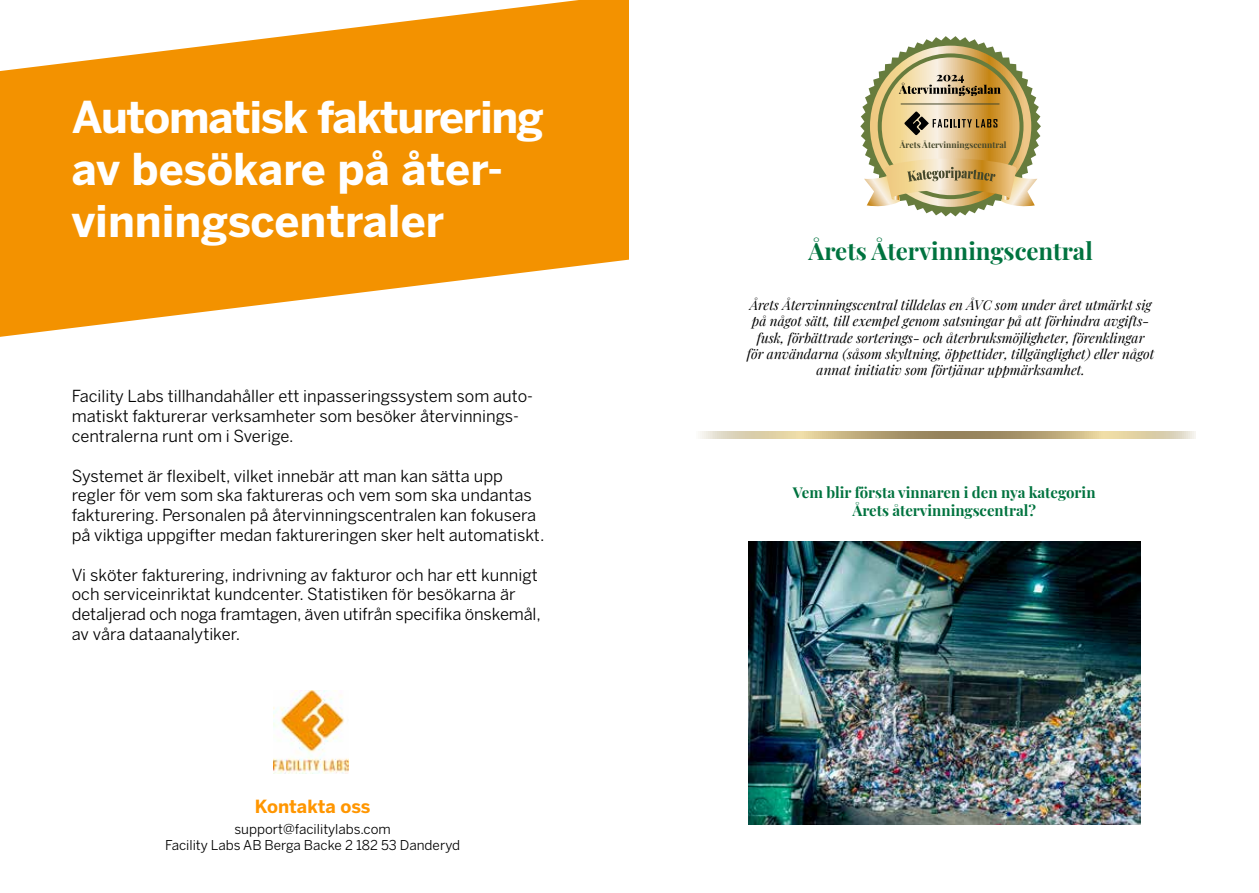
<style>
.page{position:relative;width:1259px;height:893px;background:#fff}
.page>*{position:absolute;margin:0;border:0;box-sizing:border-box;transform-origin:0 0}
.t1{font:700 43.5px/52.2px "Benton Sans";letter-spacing:-.01em;color:#fff}
.t2{font:700 24px "Playfair Display";color:#00733f}
.t3{font:700 18px "Benton Sans";color:#ff9600}
.t4{font:16.5px/19.8px "Benton Sans";color:#000}
.t5{font:700 15px/18px "Playfair Display";color:#00733f;text-align:center}
.t6{font:italic 13.5px/16.2px "Playfair Display";color:#000;text-align:center}
.t7{font:13.5px/16.2px "Benton Sans";color:#000;text-align:center}
.t8{font:700 8.55px "Playfair Display";color:#44472b}
</style>
<div class="page">
<svg style="left:0;top:0;width:629px;height:337px;fill:#f39200"></svg>
<img style="left:273px;top:690px;width:76px;height:84px">
<svg style="left:860px;top:36px;width:181px;height:180px"></svg>
<svg style="left:700px;top:432px;width:495px;height:6px"></svg>
<img style="left:748px;top:541px;width:392px;height:284px">
<h1 class="t1" style="left:72px;top:90px;width:473px">Automatisk fakturering av besökare på åter&shy;vinningscentraler</h1>
<p class="t4" style="left:72px;top:386px;width:463px">Facility Labs tillhandahåller ett inpasseringssystem som auto&shy;matiskt fakturerar verksamheter som besöker återvinnings&shy;centralerna runt om i Sverige.</p>
<p class="t4" style="left:72px;top:465px;width:474px">Systemet är flexibelt, vilket innebär att man kan sätta upp regler för vem som ska faktureras och vem som ska undantas fakturering. Personalen på återvinningscentralen kan fokusera på viktiga uppgifter medan faktureringen sker helt automatiskt.</p>
<p class="t4" style="left:72px;top:564px;width:470px">Vi sköter fakturering, indrivning av fakturor och har ett kunnigt och serviceinriktat kundcenter. Statistiken för besökarna är detaljerad och noga framtagen, även utifrån specifika önskemål, av våra dataanalytiker.</p>
<p class="t3" style="left:255px;top:795px;width:117px">Kontakta oss</p>
<p class="t7" style="left:165px;top:820px;width:296px">support@facilitylabs.com<br>Facility Labs AB Berga Backe 2 182 53 Danderyd</p>
<p class="t8" style="left:900px;top:138px;width:108px">Årets Återvinningscenntral</p>
<h2 class="t2" style="left:808px;top:232px;width:286px">Årets Återvinningscentral</h2>
<p class="t6" style="left:747px;top:296px;width:409px">Årets Återvinningscentral tilldelas en ÅVC som under året utmärkt sig på något sätt, till exempel genom satsningar på att förhindra avgifts&shy;fusk, förbättrade sorterings- och återbruksmöjligheter, förenklingar för användarna (såsom skyltning, öppettider, tillgänglighet) eller något annat initiativ som förtjänar uppmärksamhet.</p>
<p class="t5" style="left:793px;top:482px;width:304px">Vem blir första vinnaren i den nya kategorin<br>Årets återvinningscentral?</p>
</div>
